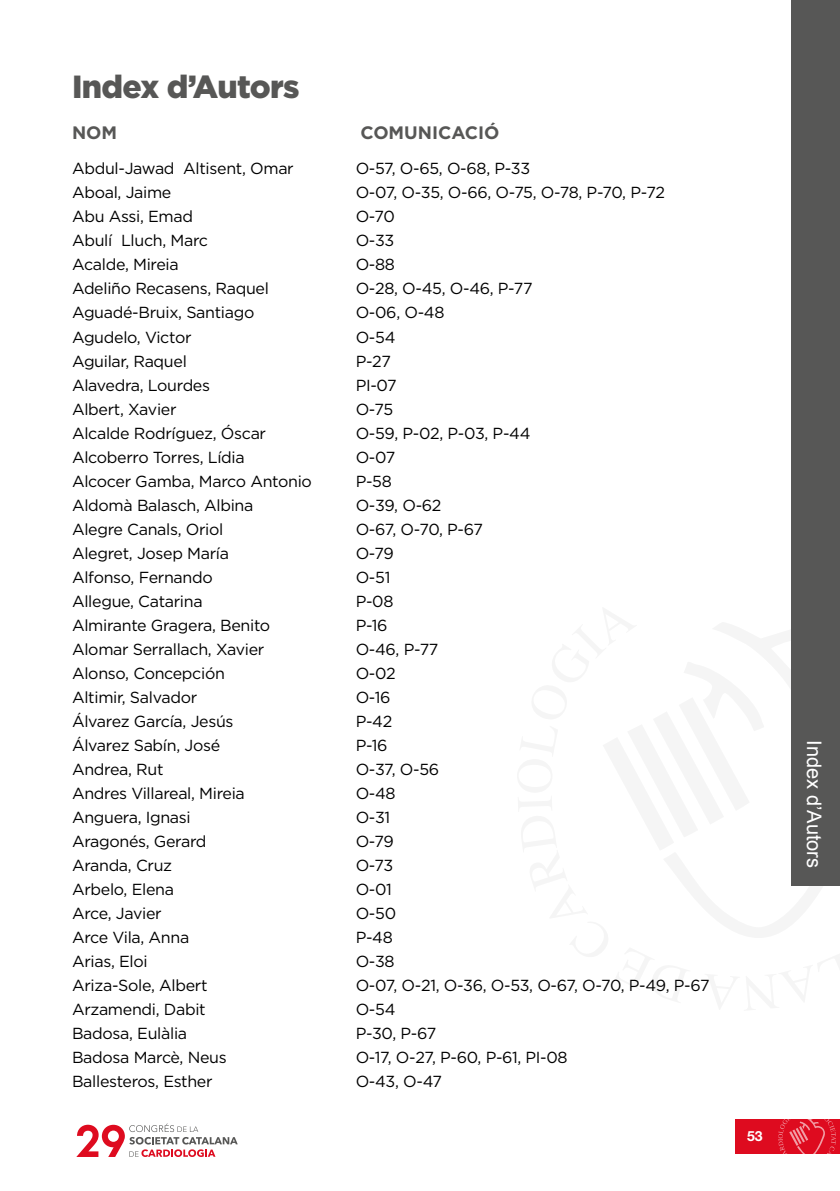
<style>
.page{position:relative;width:840px;height:1191px;background:#fff}
.page>*{position:absolute;margin:0;border:0;box-sizing:border-box;transform-origin:0 0}
.t1{font:900 32px "Gotham";letter-spacing:-.02em;color:#575756}
.t2{font:20px "Arial";color:#fff}
.t3{font:700 18px "Gotham";color:#575756}
.t4{font:16px/24px "Gotham";letter-spacing:-.02em;color:#000}
.t5{font:700 14px "Helvetica Neue LT Std";color:#fff}
</style>
<div class="page">
<div style="left:735px;top:1119px;width:104px;height:35px;background:#de0b1f"></div>
<svg style="left:778px;top:1119px;width:57px;height:35px"></svg>
<svg style="left:76px;top:1123px;width:161px;height:34px"></svg>
<div style="left:791px;top:0;width:48px;height:885px;background:#575756"></div>
<h1 class="t1" style="left:72px;top:64px;width:229px">Index d’Autors</h1>
<p class="t3" style="left:72px;top:121px;width:47px">NOM</p>
<p class="t3" style="left:360px;top:121px;width:141px">COMUNICACIÓ</p>
<p class="t4" style="left:72px;top:156px;width:241px">Abdul-Jawad Altisent, Omar<br>Aboal, Jaime<br>Abu Assi, Emad<br>Abulí Lluch, Marc<br>Acalde, Mireia<br>Adeliño Recasens, Raquel<br>Aguadé-Bruix, Santiago<br>Agudelo, Victor<br>Aguilar, Raquel<br>Alavedra, Lourdes<br>Albert, Xavier<br>Alcalde Rodríguez, Óscar<br>Alcoberro Torres, Lídia<br>Alcocer Gamba, Marco Antonio<br>Aldomà Balasch, Albina<br>Alegre Canals, Oriol<br>Alegret, Josep María<br>Alfonso, Fernando<br>Allegue, Catarina<br>Almirante Gragera, Benito<br>Alomar Serrallach, Xavier<br>Alonso, Concepción<br>Altimir, Salvador<br>Álvarez García, Jesús<br>Álvarez Sabín, José<br>Andrea, Rut<br>Andres Villareal, Mireia<br>Anguera, Ignasi<br>Aragonés, Gerard<br>Aranda, Cruz<br>Arbelo, Elena<br>Arce, Javier<br>Arce Vila, Anna<br>Arias, Eloi<br>Ariza-Sole, Albert<br>Arzamendi, Dabit<br>Badosa, Eulàlia<br>Badosa Marcè, Neus<br>Ballesteros, Esther</p>
<p class="t4" style="left:355px;top:156px;width:355px">O-57, O-65, O-68, P-33<br>O-07, O-35, O-66, O-75, O-78, P-70, P-72<br>O-70<br>O-33<br>O-88<br>O-28, O-45, O-46, P-77<br>O-06, O-48<br>O-54<br>P-27<br>PI-07<br>O-75<br>O-59, P-02, P-03, P-44<br>O-07<br>P-58<br>O-39, O-62<br>O-67, O-70, P-67<br>O-79<br>O-51<br>P-08<br>P-16<br>O-46, P-77<br>O-02<br>O-16<br>P-42<br>P-16<br>O-37, O-56<br>O-48<br>O-31<br>O-79<br>O-73<br>O-01<br>O-50<br>P-48<br>O-38<br>O-07, O-21, O-36, O-53, O-67, O-70, P-49, P-67<br>O-54<br>P-30, P-67<br>O-17, O-27, P-60, P-61, PI-08<br>O-43, O-47</p>
<p class="t5" style="left:746px;top:1127px;width:17px">53</p>
<p class="t2" style="left:826px;top:740px;width:129px;rotate:90deg">Index d’Autors</p>
</div>
